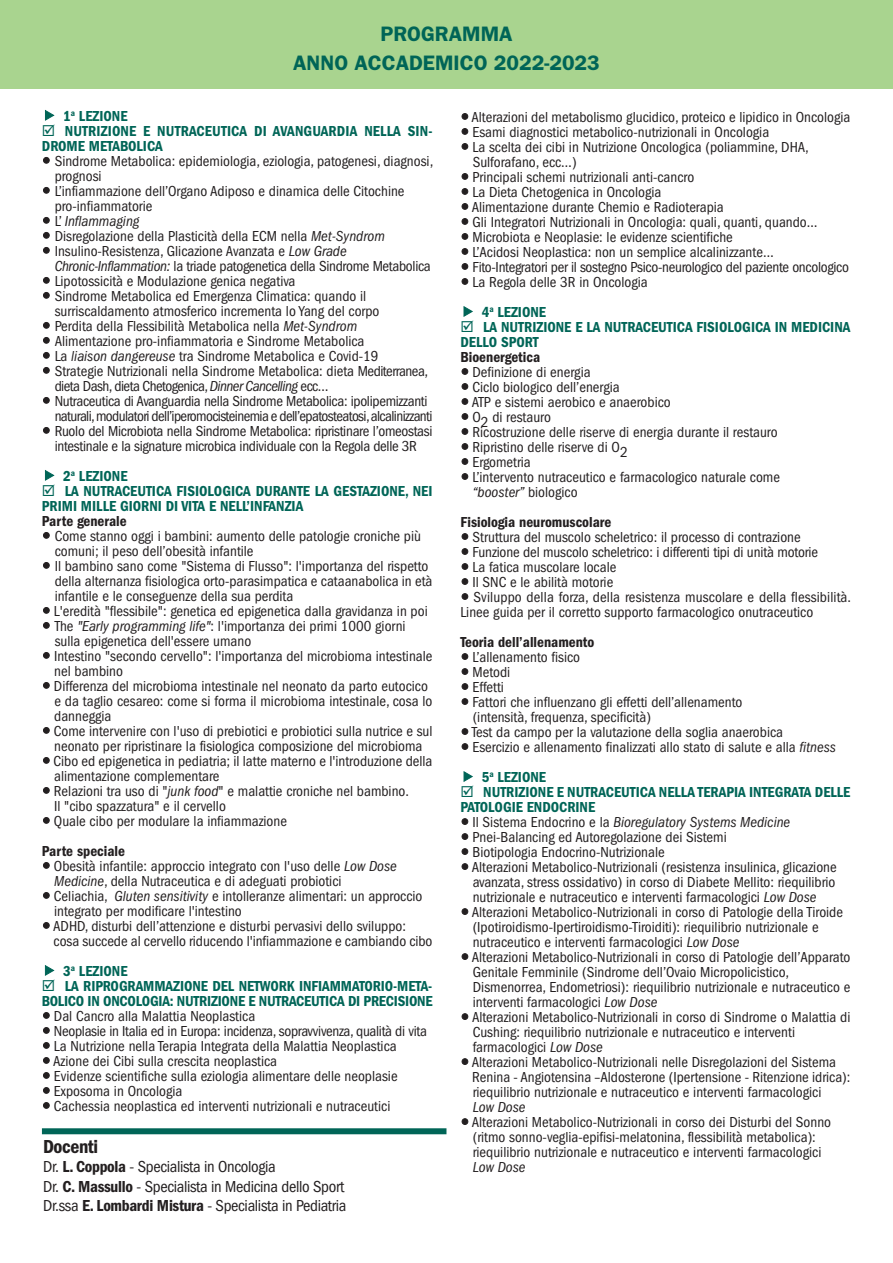
<style>
.page{position:relative;width:893px;height:1263px;background:#fff}
.page>*{position:absolute;margin:0;border:0;box-sizing:border-box;transform-origin:0 0}
.t1{font:600 21px/28.2px "Franklin Gothic";color:#006557;text-align:center}
.t2{font:600 condensed 19.5px "Franklin Gothic";letter-spacing:-.02em;color:#231f20}
.t3{font:condensed 16.5px/19.5px "Franklin Gothic";letter-spacing:-.02em;color:#231f20}
.t4{font:condensed 15px/15px "Franklin Gothic";color:#231f20}
.t5{font:600 condensed 15px/15px "Franklin Gothic";color:#006557}
.t6{font:600 condensed 15px "Franklin Gothic";color:#231f20}
.t7{font:italic condensed 15px "Franklin Gothic";color:#231f20}
.s1{font-style:italic}
.s2{font-weight:600}
.s3{font-style:normal}
</style>
<div class="page">
<div style="left:0;top:0;width:893px;height:89px;background:#a9d48f"></div>
<div style="left:42px;top:1128px;width:404px;height:6px;background:#006557"></div>
<h1 class="t1" style="left:293px;top:20px;width:308px">PROGRAMMA<br>ANNO ACCADEMICO 2022-2023</h1>
<p class="t5" style="left:63px;top:110px;width:66px">1<sup>a</sup> LEZIONE</p>
<p class="t5" style="left:42px;top:125px;width:392px">☑ NUTRIZIONE E NUTRACEUTICA DI AVANGUARDIA NELLA SIN-<br>DROME METABOLICA</p>
<p class="t4" style="left:55px;top:155px;width:380px">Sindrome Metabolica: epidemiologia, eziologia, patogenesi, diagnosi, prognosi<br>L’infiammazione dell’Organo Adiposo e dinamica delle Citochine pro-infiammatorie<br>L’ <span class="s1">Inflammaging<br></span>Disregolazione della Plasticità della ECM nella <span class="s1">Met-Syndrom </span>Insulino-Resistenza, Glicazione Avanzata e <span class="s1">Low Grade Chronic-Inflammation:</span> la triade patogenetica della Sindrome Metabolica Lipotossicità e Modulazione genica negativa<br>Sindrome Metabolica ed Emergenza Climatica: quando il surriscaldamento atmosferico incrementa lo Yang del corpo<br>Perdita della Flessibilità Metabolica nella <span class="s1">Met-Syndrom </span>Alimentazione pro-infiammatoria e Sindrome Metabolica<br>La <span class="s1">liaison dangereuse</span> tra Sindrome Metabolica e Covid-19<br>Strategie Nutrizionali nella Sindrome Metabolica: dieta Mediterranea, dieta Dash, dieta Chetogenica, <span class="s1">Dinner Cancelling</span> ecc…<br>Nutraceutica di Avanguardia nella Sindrome Metabolica: ipolipemizzanti naturali, modulatori dell’iperomocisteinemia e dell’epatosteatosi, alcalinizzanti Ruolo del Microbiota nella Sindrome Metabolica: ripristinare l’omeostasi intestinale e la signature microbica individuale con la Regola delle 3R</p>
<p class="t5" style="left:63px;top:470px;width:66px">2<sup>a</sup> LEZIONE</p>
<p class="t5" style="left:42px;top:485px;width:392px">☑ LA NUTRACEUTICA FISIOLOGICA DURANTE LA GESTAZIONE, NEI<br>PRIMI MILLE GIORNI DI VITA E NELL’INFANZIA</p>
<p class="t6" style="left:42px;top:516px;width:86px">Parte generale</p>
<p class="t4" style="left:53px;top:530px;width:381px">Come stanno oggi i bambini: aumento delle patologie croniche più comuni; il peso dell’obesità infantile<br>Il bambino sano come "Sistema di Flusso": l'importanza del rispetto della alternanza fisiologica orto-parasimpatica e cataanabolica in età infantile e le conseguenze della sua perdita<br>L'eredità "flessibile": genetica ed epigenetica dalla gravidanza in poi The <span class="s1">"Early programming life"</span>: l'importanza dei primi 1000 giorni sulla epigenetica dell'essere umano<br>Intestino "secondo cervello": l'importanza del microbioma intestinale nel bambino<br>Differenza del microbioma intestinale nel neonato da parto eutocico e da taglio cesareo: come si forma il microbioma intestinale, cosa lo danneggia<br>Come intervenire con l'uso di prebiotici e probiotici sulla nutrice e sul neonato per ripristinare la fisiologica composizione del microbioma Cibo ed epigenetica in pediatria; il latte materno e l'introduzione della alimentazione complementare<br>Relazioni tra uso di "<span class="s1">junk food</span>" e malattie croniche nel bambino.<br>Il "cibo spazzatura" e il cervello<br>Quale cibo per modulare la infiammazione</p>
<p class="t4" style="left:53px;top:845px;width:381px;text-indent:-11px"><span class="s2">Parte speciale<br></span>Obesità infantile: approccio integrato con l'uso delle <span class="s1">Low Dose Medicine</span>, della Nutraceutica e di adeguati probiotici<br>Celiachia, <span class="s1">Gluten sensitivity</span> e intolleranze alimentari: un approccio integrato per modificare l'intestino<br>ADHD, disturbi dell’attenzione e disturbi pervasivi dello sviluppo: cosa succede al cervello riducendo l'infiammazione e cambiando cibo</p>
<p class="t5" style="left:63px;top:965px;width:66px">3<sup>a</sup> LEZIONE</p>
<p class="t5" style="left:42px;top:980px;width:392px">☑ LA RIPROGRAMMAZIONE DEL NETWORK INFIAMMATORIO-META-<br>BOLICO IN ONCOLOGIA: NUTRIZIONE E NUTRACEUTICA DI PRECISIONE</p>
<p class="t4" style="left:53px;top:1010px;width:375px">Dal Cancro alla Malattia Neoplastica<br>Neoplasie in Italia ed in Europa: incidenza, sopravvivenza, qualità di vita La Nutrizione nella Terapia Integrata della Malattia Neoplastica Azione dei Cibi sulla crescita neoplastica<br>Evidenze scientifiche sulla eziologia alimentare delle neoplasie Exposoma in Oncologia<br>Cachessia neoplastica ed interventi nutrizionali e nutraceutici</p>
<h2 class="t2" style="left:43px;top:1140px;width:57px">Docenti</h2>
<p class="t3" style="left:43px;top:1158px;width:305px">Dr. <span class="s2">L. Coppola</span> - Specialista in Oncologia<br>Dr. <span class="s2">C. Massullo</span> - Specialista in Medicina dello Sport<br>Dr.ssa <span class="s2">E. Lombardi Mistura</span> - Specialista in Pediatria</p>
<p class="t4" style="left:471px;top:111px;width:381px">Alterazioni del metabolismo glucidico, proteico e lipidico in Oncologia Esami diagnostici metabolico-nutrizionali in Oncologia<br>La scelta dei cibi in Nutrizione Oncologica (poliammine, DHA, Sulforafano, ecc…)<br>Principali schemi nutrizionali anti-cancro<br>La Dieta Chetogenica in Oncologia<br>Alimentazione durante Chemio e Radioterapia<br>Gli Integratori Nutrizionali in Oncologia: quali, quanti, quando… Microbiota e Neoplasie: le evidenze scientifiche<br>L’Acidosi Neoplastica: non un semplice alcalinizzante… Fito-Integratori per il sostegno Psico-neurologico del paziente oncologico La Regola delle 3R in Oncologia</p>
<p class="t5" style="left:482px;top:306px;width:66px">4<sup>a</sup> LEZIONE</p>
<p class="t5" style="left:460px;top:321px;width:392px">☑ LA NUTRIZIONE E LA NUTRACEUTICA FISIOLOGICA IN MEDICINA<br>DELLO SPORT</p>
<p class="t6" style="left:460px;top:352px;width:81px">Bioenergetica</p>
<p class="t4" style="left:472px;top:366px;width:310px">Definizione di energia<br>Ciclo biologico dell’energia<br>ATP e sistemi aerobico e anaerobico<br>O2 di restauro<br>Ricostruzione delle riserve di energia durante il restauro<br>Ripristino delle riserve di O2<br>Ergometria<br>L’intervento nutraceutico e farmacologico naturale come <span class="s1">“booster”</span> biologico</p>
<p class="t6" style="left:460px;top:517px;width:153px">Fisiologia neuromuscolare</p>
<p class="t4" style="left:472px;top:531px;width:330px">Struttura del muscolo scheletrico: il processo di contrazione</p>
<p class="t4" style="left:472px;top:546px;width:347px">Funzione del muscolo scheletrico: i differenti tipi di unità motorie</p>
<p class="t4" style="left:472px;top:561px;width:145px">La fatica muscolare locale</p>
<p class="t4" style="left:472px;top:576px;width:142px">Il SNC e le abilità motorie</p>
<p class="t4" style="left:474px;top:591px;width:379px">Sviluppo della forza, della resistenza muscolare e della flessibilità.</p>
<p class="t4" style="left:460px;top:606px;width:354px">Linee guida per il corretto supporto farmacologico onutraceutico</p>
<p class="t6" style="left:460px;top:637px;width:136px">Teoria dell’allenamento</p>
<p class="t4" style="left:472px;top:651px;width:366px">L’allenamento fisico<br>Metodi<br>Effetti<br>Fattori che influenzano gli effetti dell’allenamento<br>(intensità, frequenza, specificità)<br>Test da campo per la valutazione della soglia anaerobica<br>Esercizio e allenamento finalizzati allo stato di salute e alla <span class="s1">fitness</span></p>
<p class="t5" style="left:482px;top:771px;width:66px">5<sup>a</sup> LEZIONE</p>
<p class="t5" style="left:460px;top:786px;width:392px">☑ NUTRIZIONE E NUTRACEUTICA NELLA TERAPIA INTEGRATA DELLE</p>
<p class="t5" style="left:460px;top:801px;width:136px">PATOLOGIE ENDOCRINE</p>
<p class="t7" style="left:472px;top:817px;width:319px"><span class="s3">Il Sistema Endocrino e la</span> Bioregulatory Systems Medicine</p>
<p class="t4" style="left:472px;top:831px;width:256px">Pnei-Balancing ed Autoregolazione dei Sistemi</p>
<p class="t4" style="left:472px;top:846px;width:194px">Biotipologia Endocrino-Nutrizionale</p>
<p class="t4" style="left:472px;top:861px;width:367px">Alterazioni Metabolico-Nutrizionali (resistenza insulinica, glicazione</p>
<p class="t4" style="left:473px;top:876px;width:364px">avanzata, stress ossidativo) in corso di Diabete Mellito: riequilibrio</p>
<p class="t4" style="left:473px;top:891px;width:345px">nutrizionale e nutraceutico e interventi farmacologici <span class="s1">Low Dose</span></p>
<p class="t4" style="left:472px;top:906px;width:373px">Alterazioni Metabolico-Nutrizionali in corso di Patologie della Tiroide</p>
<p class="t4" style="left:473px;top:921px;width:347px">(Ipotiroidismo-Ipertiroidismo-Tiroiditi): riequilibrio nutrizionale e</p>
<p class="t4" style="left:473px;top:936px;width:268px">nutraceutico e interventi farmacologici <span class="s1">Low Dose</span></p>
<p class="t4" style="left:472px;top:951px;width:380px">Alterazioni Metabolico-Nutrizionali in corso di Patologie dell’Apparato</p>
<p class="t4" style="left:473px;top:966px;width:318px">Genitale Femminile (Sindrome dell’Ovaio Micropolicistico,</p>
<p class="t4" style="left:473px;top:981px;width:379px">Dismenorrea, Endometriosi): riequilibrio nutrizionale e nutraceutico e</p>
<p class="t4" style="left:473px;top:996px;width:186px">interventi farmacologici <span class="s1">Low Dose</span></p>
<p class="t4" style="left:472px;top:1011px;width:380px">Alterazioni Metabolico-Nutrizionali in corso di Sindrome o Malattia di</p>
<p class="t4" style="left:473px;top:1026px;width:324px">Cushing: riequilibrio nutrizionale e nutraceutico e interventi</p>
<p class="t4" style="left:473px;top:1041px;width:132px">farmacologici <span class="s1">Low Dose</span></p>
<p class="t4" style="left:472px;top:1056px;width:366px">Alterazioni Metabolico-Nutrizionali nelle Disregolazioni del Sistema</p>
<p class="t4" style="left:472px;top:1071px;width:380px">Renina - Angiotensina –Aldosterone (Ipertensione - Ritenzione idrica):</p>
<p class="t4" style="left:473px;top:1086px;width:350px">riequilibrio nutrizionale e nutraceutico e interventi farmacologici</p>
<p class="t7" style="left:473px;top:1102px;width:54px">Low Dose</p>
<p class="t4" style="left:472px;top:1116px;width:361px">Alterazioni Metabolico-Nutrizionali in corso dei Disturbi del Sonno (ritmo sonno-veglia-epifisi-melatonina, flessibilità metabolica): riequilibrio nutrizionale e nutraceutico e interventi farmacologici</p>
<p class="t7" style="left:473px;top:1162px;width:54px">Low Dose</p>
</div>
